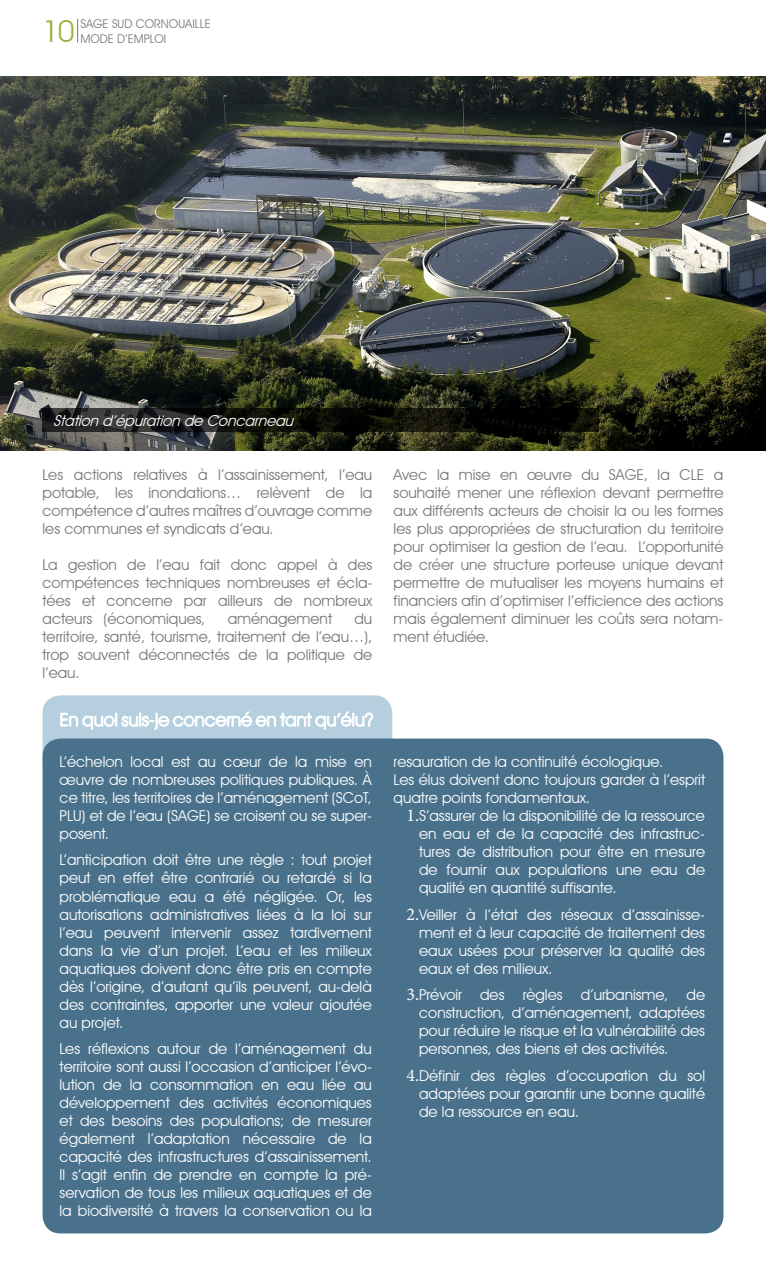
<style>
.page{position:relative;width:766px;height:1276px;background:#fff}
.page>*{position:absolute;margin:0;border:0;box-sizing:border-box;transform-origin:0 0}
.t1{font:30px "Avant Garde IT Cby BT";color:#9bb43b}
.t2{font:15px/18px "Avant Garde IT Cby BT";color:#fff;text-align:justify}
.t3{font:15px/18px "Avant Garde IT Cby BT";color:#76787b;text-align:justify}
.t4{font:italic 15px "Avant Garde IT Cby BT";color:#fff}
.t5{font:12px/14.4px "Avant Garde IT Cby BT";color:#76787b}
.s1{font-family:"Minion Pro";font-size:18px}
</style>
<div class="page">
<svg style="left:77px;top:19px;width:1px;height:24px"></svg>
<div style="left:43px;top:695px;width:349px;height:86px;background:#b6cfde;border-radius:18px"></div>
<svg style="left:60px;top:711px;width:313px;height:19px"></svg>
<div style="left:43px;top:738px;width:680px;height:495px;background:#4a718b;border-radius:18px"></div>
<img style="left:0;top:77px;width:765px;height:373px">
<svg style="left:43px;top:408px;width:555px;height:24px"></svg>
<h1 class="t1" style="left:43px;top:13px;width:34px">10</h1>
<p class="t5" style="left:80px;top:17px;width:132px">SAGE SUD CORNOUAILLE<br>MODE D’EMPLOI</p>
<p class="t4" style="left:53px;top:411px;width:246px">Stationd’épurationde Concarneau</p>
<p class="t3" style="left:43px;top:465px;width:331px">Les actions relatives à l’assainissement, l’eau potable, les inondations… relèvent de la compétence d’autres maîtres d’ouvrage comme les communes et syndicats d’eau.</p>
<p class="t3" style="left:43px;top:555px;width:331px">La gestion de l’eau fait donc appel à des compétences techniques nombreuses et écla&shy;tées et concerne par ailleurs de nombreux acteurs (économiques,</p>
<p class="t3" style="left:228px;top:609px;width:106px">aménagement</p>
<p class="t3" style="left:43px;top:609px;width:331px;text-indent:312px">du territoire, santé, tourisme, traitement de l’eau…), trop souvent déconnectés de la politique de l’eau.</p>
<p class="t3" style="left:393px;top:465px;width:331px">Avec la mise en œuvre du SAGE, la CLE a souhaité mener une réflexion devant permettre aux différents acteurs de choisir la ou les formes les plus appropriées de structuration du territoire pour optimiser la gestion de l’eau. L’opportunité de créer une structure porteuse unique devant permettre de mutualiser les moyens humains et financiers afin d’optimiser l’efficience des actions mais également diminuer les coûts sera notam&shy;ment étudiée.</p>
<p class="t2" style="left:60px;top:752px;width:314px">L’échelon local est au cœur de la mise en œuvre de nombreuses politiques publiques. À ce titre, les territoires de l’aménagement (SCoT, PLU) et de l’eau (SAGE) se croisent ou se super&shy;posent.</p>
<p class="t2" style="left:60px;top:851px;width:314px">L’anticipation doit être une règle : tout projet peut en effet être contrarié ou retardé si la problématique eau a été négligée. Or, les autorisations administratives liées à la loi sur l’eau peuvent intervenir assez tardivement dans la vie d’un projet. L’eau et les milieux aquatiques doivent donc être pris en compte dès l’origine, d’autant qu’ils peuvent, au-delà des contraintes, apporter une valeur ajoutée au projet.</p>
<p class="t2" style="left:60px;top:1039px;width:314px">Les réflexions autour de l’aménagement du territoire sont aussi l’occasion d’anticiper l’évo&shy;lution de la consommation en eau liée au développement des activités économiques et des besoins des populations; de mesurer également l’adaptation nécessaire de la capacité des infrastructures d’assainissement.<br>Il s’agit enfin de prendre en compte la pré&shy;servation de tous les milieux aquatiques et de la biodiversité à travers la conservation ou la</p>
<p class="t2" style="left:393px;top:752px;width:271px">resauration de la continuité écologique.</p>
<p class="t2" style="left:393px;top:770px;width:313px">Les élus doivent donc toujours garder à l’esprit quatre points fondamentaux.</p>
<p class="t2" style="left:419px;top:806px;width:287px;text-indent:-13px"><span class="s1">1.</span>S’assurer de la disponibilité de la ressource en eau et de la capacité des infrastruc&shy;tures de distribution pour être en mesure de fournir aux populations une eau de qualité en quantité suffisante.</p>
<p class="t2" style="left:419px;top:905px;width:287px;text-indent:-13px"><span class="s1">2.</span>Veiller à l’état des réseaux d’assainisse&shy;ment et à leur capacité de traitement des eaux usées pour préserver la qualité des eaux et des milieux.</p>
<p class="t2" style="left:419px;top:985px;width:287px;text-indent:-13px"><span class="s1">3.</span>Prévoir des règles d’urbanisme, de construction, d’aménagement, adaptées pour réduire le risque et la vulnérabilité des personnes, des biens et des activités.</p>
<p class="t2" style="left:419px;top:1066px;width:287px;text-indent:-13px"><span class="s1">4.</span>Définir des règles d’occupation du sol adaptées pour garantir une bonne qualité de la ressource en eau.</p>
</div>
